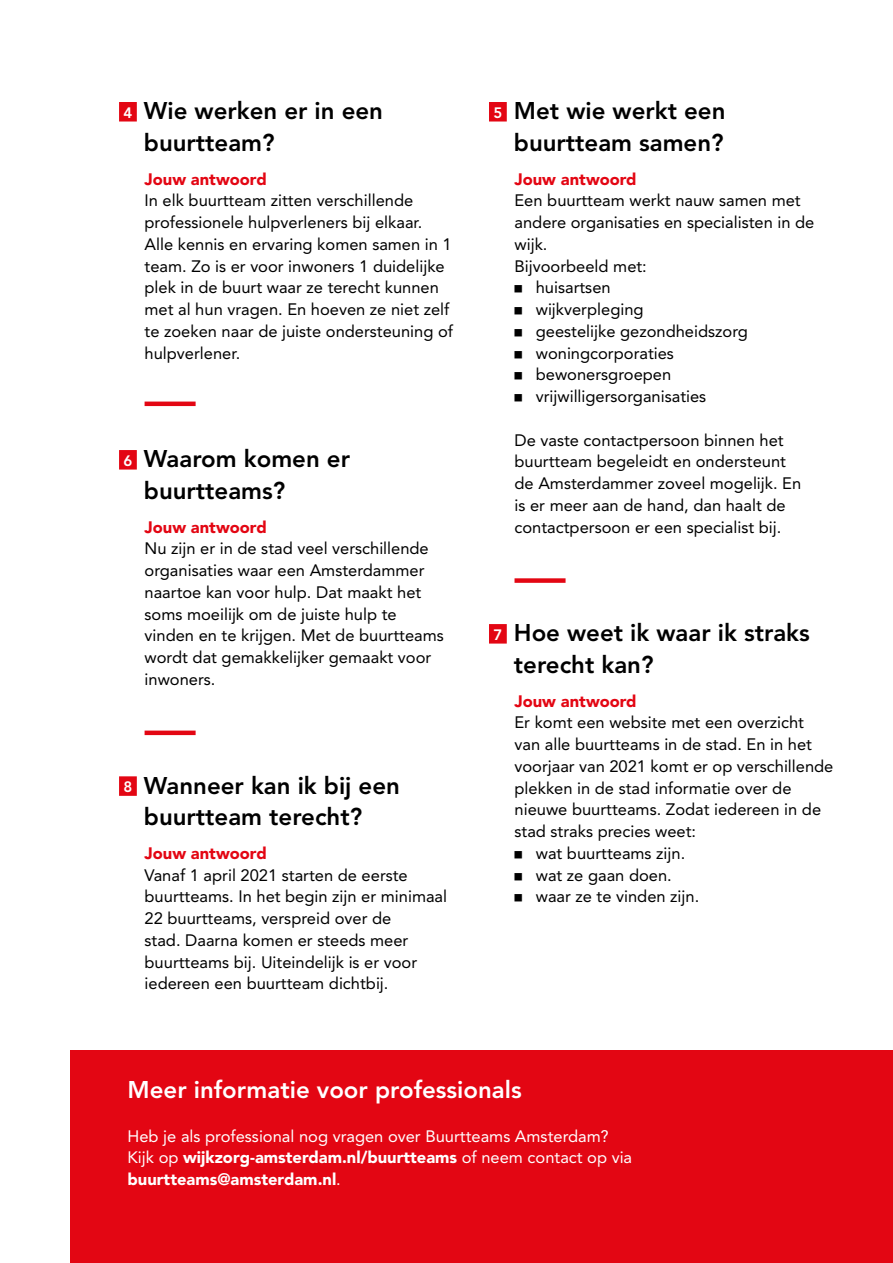
<style>
.page{position:relative;width:893px;height:1263px;background:#fff}
.page>*{position:absolute;margin:0;border:0;box-sizing:border-box;transform-origin:0 0}
.Kopje{font:800 24px/31.5px "Avenir";color:#000}
.Kopje-2{font:800 24px "Avenir";color:#fff}
.Brrood{font:16.5px/21.8px "Avenir";color:#000}
.Brrood-2{font:900 16.5px/21.8px "Avenir";color:#fff}
.Brrood-3{font:900 16.5px "Avenir";color:#e30613}
.Brrood-4{font:16.5px "Avenir";color:#fff}
.s1{font-size:15px;color:#fff}
.s2{font-family:"ASD Formfont"}
.s3{font-weight:400}
</style>
<div class="page">
<div style="left:71px;top:1050px;width:822px;height:213px;background:#e30613"></div>
<div style="left:119px;top:102px;width:18px;height:20px;background:#e30613"></div>
<div style="left:119px;top:450px;width:18px;height:20px;background:#e30613"></div>
<div style="left:119px;top:776px;width:18px;height:20px;background:#e30613"></div>
<hr style="left:145px;top:402px;width:51px;height:4px;background:#e30613">
<hr style="left:145px;top:731px;width:51px;height:4px;background:#e30613">
<div style="left:489px;top:102px;width:18px;height:20px;background:#e30613"></div>
<div style="left:489px;top:624px;width:18px;height:20px;background:#e30613"></div>
<div style="left:514px;top:578px;width:52px;height:5px;background:#e30613"></div>
<p class="Kopje" style="left:144px;top:95px;width:241px;text-indent:-20px"><span class="s1">4</span> Wie werken er in een buurtteam?</p>
<p class="Brrood-3" style="left:145px;top:169px;width:124px">Jouw antwoord</p>
<p class="Brrood" style="left:145px;top:190px;width:310px">In elk buurtteam zitten verschillende professionele hulpverleners bij elkaar.<br>Alle kennis en ervaring komen samen in 1 team. Zo is er voor inwoners 1 duidelijke plek in de buurt waar ze terecht kunnen met al hun vragen. En hoeven ze niet zelf te zoeken naar de juiste ondersteuning of hulpverlener.</p>
<p class="Kopje" style="left:144px;top:443px;width:208px;text-indent:-20px"><span class="s1">6</span> Waarom komen er buurtteams?</p>
<p class="Brrood-3" style="left:145px;top:517px;width:124px">Jouw antwoord</p>
<p class="Brrood" style="left:145px;top:538px;width:301px">Nu zijn er in de stad veel verschillende organisaties waar een Amsterdammer naartoe kan voor hulp. Dat maakt het soms moeilijk om de juiste hulp te vinden en te krijgen. Met de buurtteams wordt dat gemakkelijker gemaakt voor inwoners.</p>
<p class="Kopje" style="left:144px;top:769px;width:258px;text-indent:-20px"><span class="s1">8</span> Wanneer kan ik bij een buurtteam terecht?</p>
<p class="Brrood-3" style="left:145px;top:843px;width:124px">Jouw antwoord</p>
<p class="Brrood" style="left:145px;top:864px;width:304px">Vanaf 1 april 2021 starten de eerste buurtteams. In het begin zijn er minimaal 22 buurtteams, verspreid over de<br>stad. Daarna komen er steeds meer buurtteams bij. Uiteindelijk is er voor iedereen een buurtteam dichtbij.</p>
<p class="Kopje" style="left:493px;top:95px;width:233px;text-align:right"><span class="s1">5</span> Met wie werkt een buurtteam samen?</p>
<p class="Brrood-3" style="left:514px;top:169px;width:124px">Jouw antwoord</p>
<p class="Brrood" style="left:514px;top:190px;width:301px">Een buurtteam werkt nauw samen met andere organisaties en specialisten in de wijk.</p>
<p class="Brrood" style="left:514px;top:255px;width:134px">Bijvoorbeeld met:</p>
<p class="Brrood" style="left:514px;top:277px;width:98px"><span class="s2">•</span> huisartsen</p>
<p class="Brrood" style="left:514px;top:298px;width:131px"><span class="s2">•</span> wijkverpleging</p>
<p class="Brrood" style="left:514px;top:320px;width:235px"><span class="s2">•</span> geestelijke gezondheidszorg</p>
<p class="Brrood" style="left:514px;top:342px;width:161px"><span class="s2">•</span> woningcorporaties</p>
<p class="Brrood" style="left:514px;top:364px;width:158px"><span class="s2">•</span> bewonersgroepen</p>
<p class="Brrood" style="left:514px;top:385px;width:193px"><span class="s2">•</span> vrijwilligersorganisaties</p>
<p class="Brrood" style="left:514px;top:429px;width:288px">De vaste contactpersoon binnen het buurtteam begeleidt en ondersteunt de Amsterdammer zoveel mogelijk. En is er meer aan de hand, dan haalt de contactpersoon er een specialist bij.</p>
<p class="Kopje" style="left:514px;top:617px;width:297px;text-indent:-20px"><span class="s1">7</span> Hoe weet ik waar ik straks terecht kan?</p>
<p class="Brrood-3" style="left:514px;top:691px;width:124px">Jouw antwoord</p>
<p class="Brrood" style="left:514px;top:712px;width:320px">Er komt een website met een overzicht van alle buurtteams in de stad. En in het voorjaar van 2021 komt er op verschillende plekken in de stad informatie over de nieuwe buurtteams. Zodat iedereen in de stad straks precies weet:</p>
<p class="Brrood" style="left:514px;top:842px;width:172px"><span class="s2">•</span> wat buurtteams zijn.</p>
<p class="Brrood" style="left:514px;top:864px;width:159px"><span class="s2">•</span> wat ze gaan doen.</p>
<p class="Brrood" style="left:514px;top:886px;width:186px"><span class="s2">•</span> waar ze te vinden zijn.</p>
<p class="Kopje-2" style="left:128px;top:1075px;width:396px">Meer informatie voor professionals</p>
<p class="Brrood-4" style="left:128px;top:1126px;width:483px">Heb je als professional nog vragen over Buurtteams Amsterdam?</p>
<p class="Brrood-2" style="left:128px;top:1146px;width:506px"><span class="s3">Kijk op</span> wijkzorg-amsterdam.nl/buurtteams <span class="s3">of neem contact op via </span>buurtteams@amsterdam.nl<span class="s3">.</span></p>
</div>
